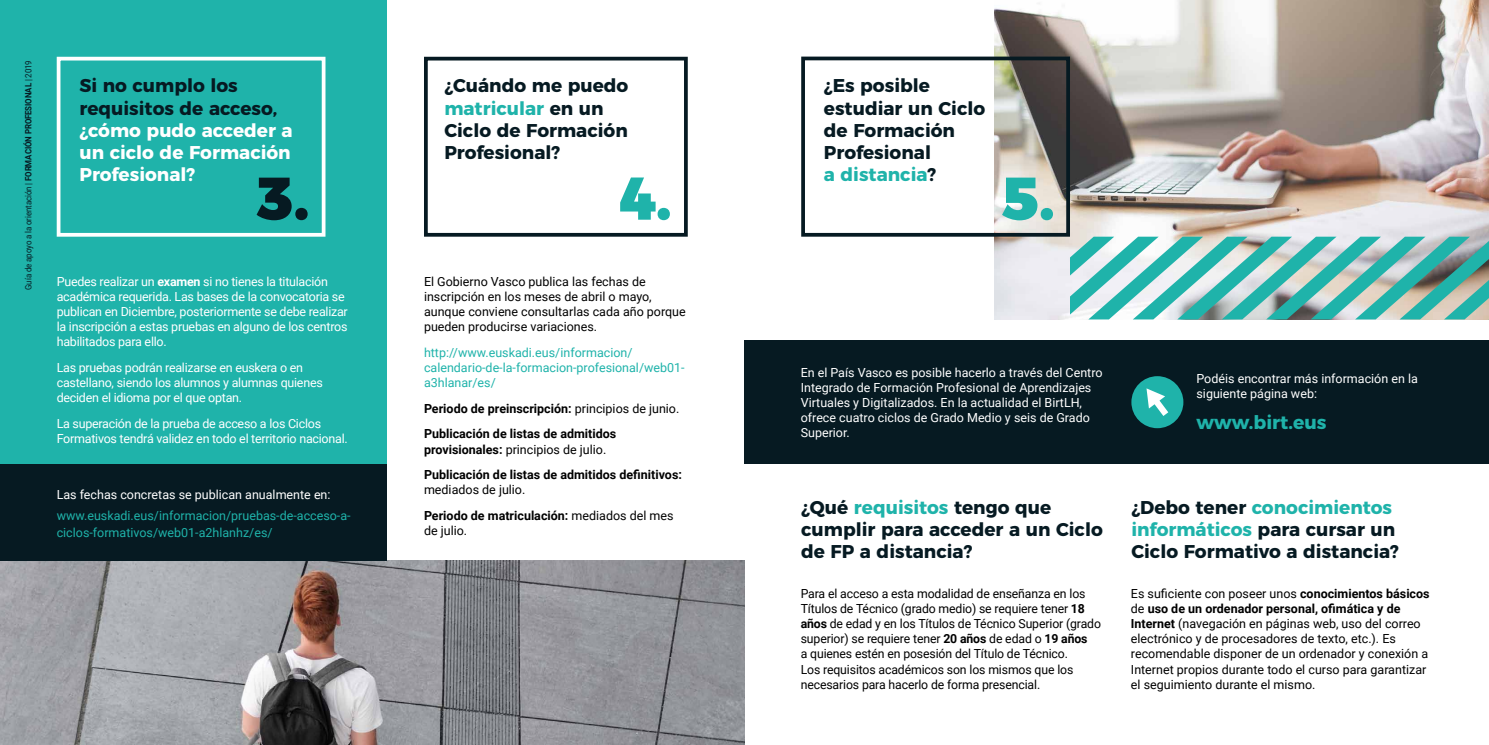
<style>
.page{position:relative;width:1489px;height:745px;background:#fff}
.page>*{position:absolute;margin:0;border:0;box-sizing:border-box;transform-origin:0 0}
.t1{font:900 60px "Montserrat";color:#1fb3aa}
.t2{font:900 60px "Montserrat";color:#061a22}
.t3{font:700 18.75px "Montserrat";color:#1fb3aa}
.t4{font:700 18.5px/22.1px "Montserrat";color:#061a22}
.t5{font:700 18.5px/22.1px "Montserrat";color:#fff;text-align:justify}
.t6{font:12.5px/15px "Roboto";color:#000}
.t7{font:12.5px/15px "Roboto";letter-spacing:-.02em;color:#fff}
.t8{font:12.5px/15px "Roboto";color:#fff}
.t9{font:12.5px/15px "Roboto";color:#1fb3aa}
.t10{font:700 12.5px/25.6px "Roboto";color:#000}
.t11{font:8.75px "Roboto";letter-spacing:-.01em;color:#061a22;scale:.9 1}
.s1{font-weight:700}
.s2{color:#1fb3aa}
.s3{font-weight:400}
</style>
<div class="page">
<img style="left:994px;top:0;width:494px;height:319px">
<div style="left:744px;top:340px;width:744px;height:123px;background:#061a22"></div>
<div style="left:801px;top:57px;width:268px;height:179px;border:4px solid #061a22"></div>
<svg style="left:1069px;top:236px;width:419px;height:83px;background:#82c3bd"></svg>
<div style="left:1131px;top:376px;width:52px;height:52px;background:#1fb3aa;border-radius:50%"></div>
<svg style="left:1146px;top:388px;width:22px;height:28px"></svg>
<div style="left:0;top:0;width:386px;height:560px;background:#1fb3aa"></div>
<div style="left:57px;top:57px;width:268px;height:179px;border:4px solid #fff"></div>
<div style="left:424px;top:57px;width:263px;height:179px;border:4px solid #061a22"></div>
<img style="left:0;top:560px;width:744px;height:184px">
<div style="left:0;top:463px;width:386px;height:97px;background:#061a22"></div>
<p class="t11" style="left:22px;top:289px;width:256px;rotate:-90deg">Guía de apoyo a la orientación | <span class="s1">FORMACIÓN PROFESIONAL</span> | 2019</p>
<h3 class="t4" style="left:79px;top:73px;width:199px">Si no cumplo los requisitos de acceso,</h3>
<h3 class="t5" style="left:79px;top:118px;width:215px">¿cómo pudo acceder a un ciclo de Formación Profesional?</h3>
<h3 class="t4" style="left:444px;top:73px;width:185px">¿Cuándo me puedo <span class="s2">matricular</span> en un<br>Ciclo de Formación<br>Profesional?</h3>
<h1 class="t2" style="left:256px;top:148px;width:54px">3.</h1>
<h1 class="t1" style="left:618px;top:148px;width:54px">4.</h1>
<p class="t7" style="left:57px;top:274px;width:292px">Puedes realizar un <span class="s1">examen</span> si no tienes la titulación académica requerida. Las bases de la convocatoria se publican en Diciembre, posteriormente se debe realizar la inscripción a estas pruebas en alguno de los centros habilitados para ello.</p>
<p class="t7" style="left:57px;top:359px;width:267px">Las pruebas podrán realizarse en euskera o en castellano, siendo los alumnos y alumnas quienes deciden el idioma por el que optan.</p>
<p class="t7" style="left:57px;top:415px;width:292px">La superación de la prueba de acceso a los Ciclos<br>Formativos tendrá validez en todo el territorio nacional.</p>
<p class="t8" style="left:57px;top:486px;width:275px">Las fechas concretas se publican anualmente en:</p>
<p class="t9" style="left:57px;top:507px;width:295px;line-height:16.2px">www.euskadi.eus/informacion/pruebas-de-acceso-a&shy;ciclos-formativos/web01-a2hlanhz/es/</p>
<p class="t6" style="left:424px;top:274px;width:263px">El Gobierno Vasco publica las fechas de inscripción en los meses de abril o mayo, aunque conviene consultarlas cada año porque pueden producirse variaciones.</p>
<p class="t9" style="left:424px;top:344px;width:262px">http://www.euskadi.eus/informacion/ calendario-de-la-formacion-profesional/web01- a3hlanar/es/</p>
<p class="t10" style="left:424px;top:395px;width:257px">Periodo de preinscripción: <span class="s3">principios de junio.<br></span>Publicación de listas de admitidos</p>
<p class="t10" style="left:424px;top:435px;width:259px">provisionales: <span class="s3">principios de julio.<br></span>Publicación de listas de admitidos definitivos:</p>
<p class="t6" style="left:424px;top:476px;width:251px;line-height:25.6px">mediados de julio.<br><span class="s1">Periodo de matriculación:</span> mediados del mes</p>
<p class="t6" style="left:424px;top:522px;width:45px">de julio.</p>
<h3 class="t4" style="left:823px;top:73px;width:163px">¿Es posible estudiar un Ciclo de Formación<br>Profesional<br><span class="s2">a distancia</span>?</h3>
<h1 class="t1" style="left:1001px;top:148px;width:54px">5.</h1>
<p class="t8" style="left:800px;top:364px;width:303px">En el País Vasco es posible hacerlo a través del Centro Integrado de Formación Profesional de Aprendizajes Virtuales y Digitalizados. En la actualidad el BirtLH, ofrece cuatro ciclos de Grado Medio y seis de Grado Superior.</p>
<p class="t8" style="left:1196px;top:370px;width:223px">Podéis encontrar más información en la siguiente página web:</p>
<h2 class="t3" style="left:1196px;top:406px;width:131px">www.birt.eus</h2>
<h3 class="t4" style="left:801px;top:494px;width:303px">¿Qué <span class="s2">requisitos</span> tengo que cumplir para acceder a un Ciclo de FP a distancia?</h3>
<h3 class="t4" style="left:1131px;top:494px;width:269px">¿Debo tener <span class="s2">conocimientos informáticos</span> para cursar un<br>Ciclo Formativo a distancia?</h3>
<p class="t6" style="left:800px;top:585px;width:302px">Para el acceso a esta modalidad de enseñanza en los Títulos de Técnico (grado medio) se requiere tener <span class="s1">18 años</span> de edad y en los Títulos de Técnico Superior (grado superior) se requiere tener <span class="s1">20 años</span> de edad o <span class="s1">19 años<br></span>a quienes estén en posesión del Título de Técnico.<br>Los requisitos académicos son los mismos que los necesarios para hacerlo de forma presencial.</p>
<p class="t6" style="left:1130px;top:585px;width:300px">Es suficiente con poseer unos <span class="s1">conocimientos básicos </span>de <span class="s1">uso de un ordenador personal, ofimática y de Internet</span> (navegación en páginas web, uso del correo electrónico y de procesadores de texto, etc.). Es recomendable disponer de un ordenador y conexión a Internet propios durante todo el curso para garantizar el seguimiento durante el mismo.</p>
</div>
